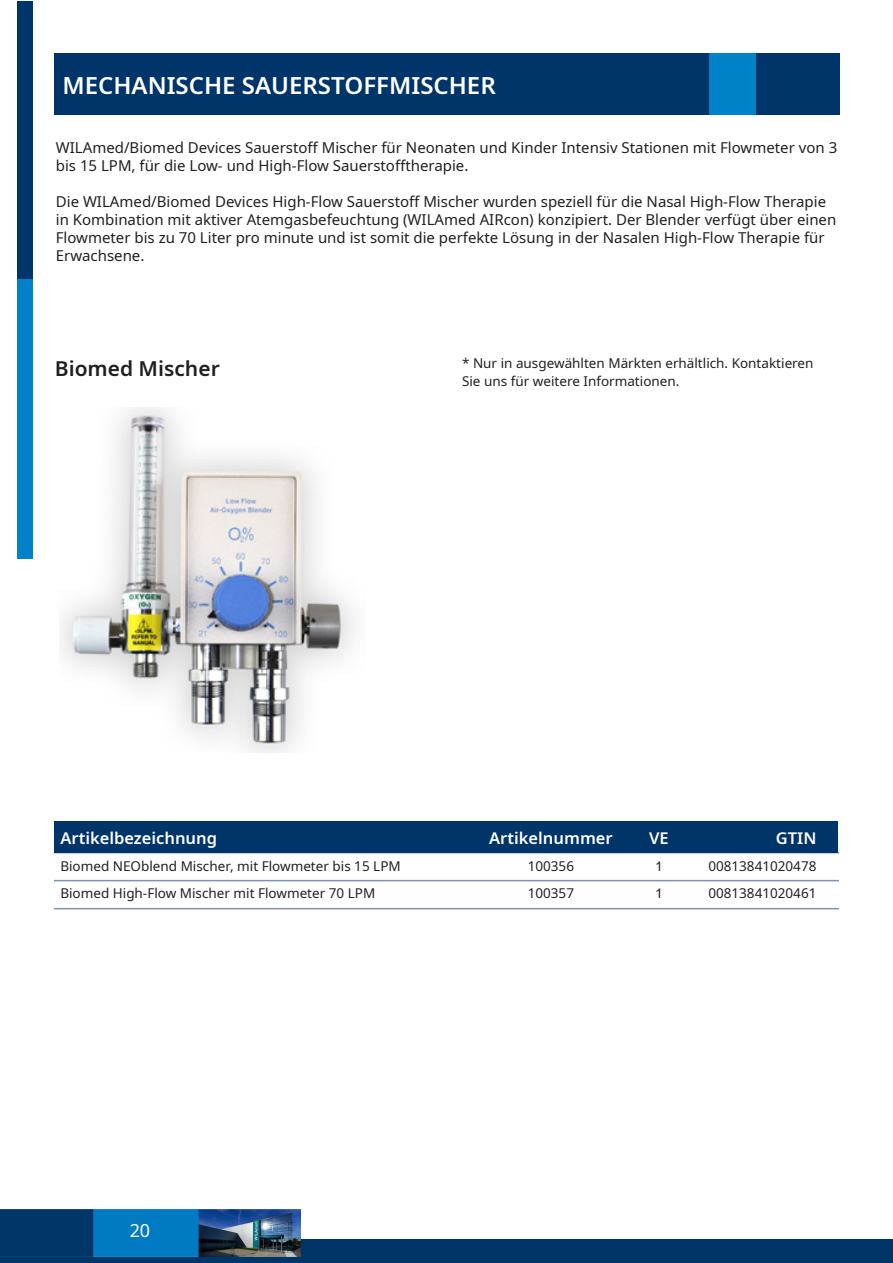
<style>
.page{position:relative;width:893px;height:1263px;background:#fff}
.page>*{position:absolute;margin:0;border:0;box-sizing:border-box;transform-origin:0 0}
.t1{font:600 24px "Noto Sans";color:#fff}
.t2{font:600 21px "Noto Sans";color:#231f20}
.t3{font:18px "Noto Sans";color:#fff}
.t4{font:600 16.5px "Noto Sans";color:#fff}
.t5{font:15px/18px "Noto Sans";color:#231f20}
.t6{font:13.5px/18px "Noto Sans";color:#231f20}
.t7{font:13.5px "Arial";color:#231f20}
</style>
<div class="page">
<div style="left:0;top:1239px;width:893px;height:24px;background:#00356a"></div>
<img style="left:0;top:1209px;width:301px;height:47px">
<div style="left:17px;top:1px;width:16px;height:279px;background:#00356a"></div>
<div style="left:17px;top:280px;width:16px;height:279px;background:#0082c8"></div>
<img style="left:60px;top:408px;width:294px;height:345px">
<div style="left:54px;top:53px;width:783px;height:62px;background:#00356a"></div>
<div style="left:754px;top:53px;width:86px;height:62px;background:#00356a"></div>
<div style="left:709px;top:53px;width:46px;height:62px;background:#0082c8"></div>
<hr style="left:54px;top:880px;width:785px;height:1px;background:#7d92b7">
<hr style="left:54px;top:908px;width:785px;height:1px;background:#7d92b7">
<hr style="left:54px;top:852px;width:785px;height:1px;background:#7d92b7">
<div style="left:54px;top:821px;width:783px;height:31px;background:#00356a"></div>
<p class="t1" style="left:63px;top:68px;width:435px">MECHANISCHE SAUERSTOFFMISCHER</p>
<p class="t5" style="left:56px;top:138px;width:783px">WILAmed/Biomed Devices Sauerstoff Mischer für Neonaten und Kinder Intensiv Stationen mit Flowmeter von 3 bis 15 LPM, für die Low- und High-Flow Sauerstofftherapie.</p>
<p class="t5" style="left:56px;top:192px;width:782px">Die WILAmed/Biomed Devices High-Flow Sauerstoff Mischer wurden speziell für die Nasal High-Flow Therapie in Kombination mit aktiver Atemgasbefeuchtung (WILAmed AIRcon) konzipiert. Der Blender verfügt über einen Flowmeter bis zu 70 Liter pro minute und ist somit die perfekte Lösung in der Nasalen High-Flow Therapie für Erwachsene.</p>
<p class="t2" style="left:55px;top:354px;width:167px">Biomed Mischer</p>
<p class="t6" style="left:462px;top:354px;width:353px">* Nur in ausgewählten Märkten erhältlich. Kontaktieren<br>Sie uns für weitere Informationen.</p>
<p class="t4" style="left:60px;top:826px;width:158px">Artikelbezeichnung</p>
<p class="t4" style="left:489px;top:826px;width:125px">Artikelnummer</p>
<p class="t4" style="left:649px;top:826px;width:21px">VE</p>
<p class="t4" style="left:776px;top:826px;width:42px">GTIN</p>
<p class="t6" style="left:60px;top:857px;width:342px">Biomed NEOblend Mischer, mit Flowmeter bis 15 LPM</p>
<p class="t6" style="left:528px;top:857px;width:48px">100356</p>
<p class="t7" style="left:655px;top:857px;width:9px">1</p>
<p class="t6" style="left:708px;top:857px;width:110px">00813841020478</p>
<p class="t6" style="left:60px;top:884px;width:316px">Biomed High-Flow Mischer mit Flowmeter 70 LPM</p>
<p class="t6" style="left:528px;top:884px;width:48px">100357</p>
<p class="t7" style="left:655px;top:884px;width:9px">1</p>
<p class="t6" style="left:708px;top:884px;width:110px">00813841020461</p>
<p class="t3" style="left:130px;top:1217px;width:22px">20</p>
</div>
